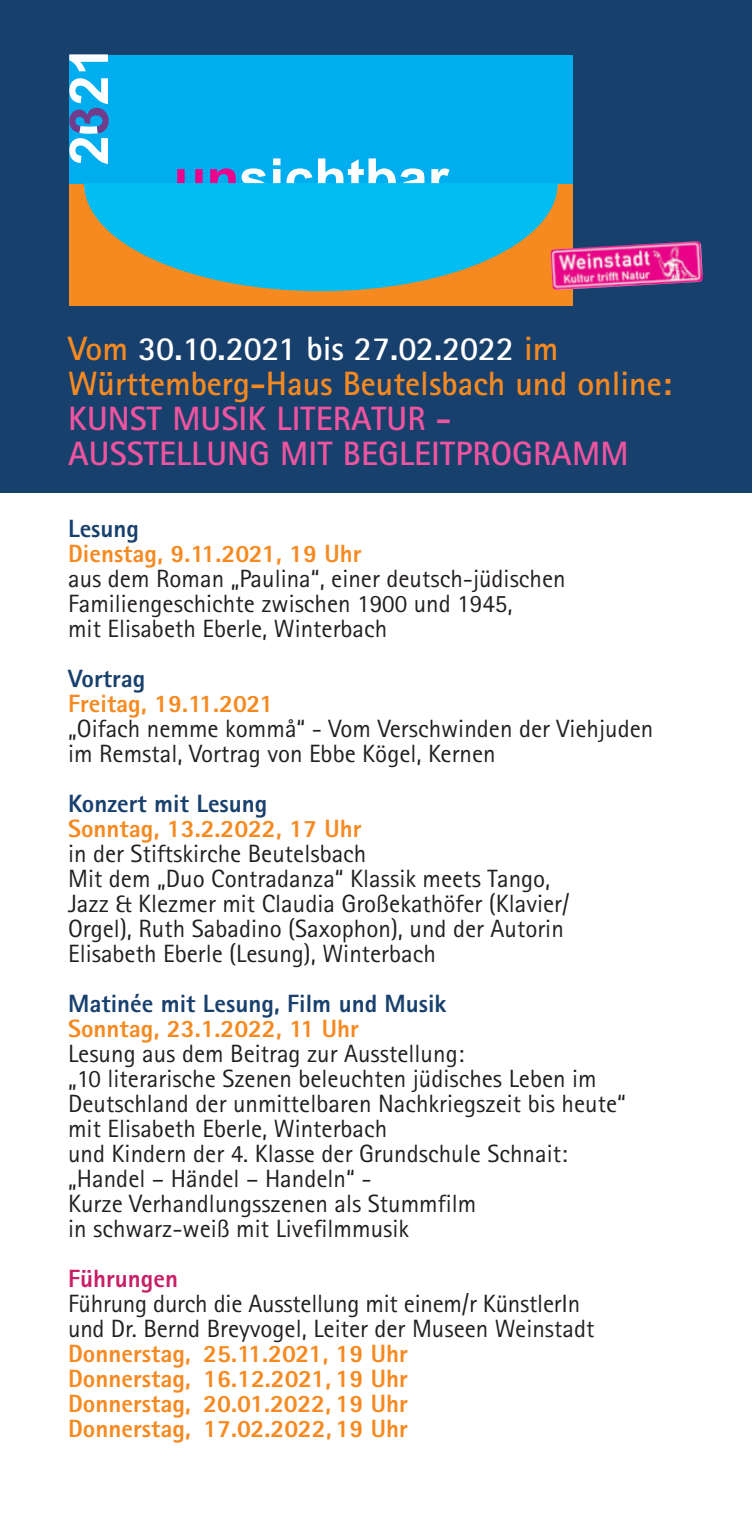
<style>
.page{position:relative;width:752px;height:1531px;background:#fff}
.page>*{position:absolute;margin:0;border:0;box-sizing:border-box;transform-origin:0 0}
.t1{font:700 53.75px "Arial";color:#fff}
.t2{font:700 33.75px "Rotis Sans Serif";letter-spacing:.005em;color:#ee549f}
.t3{font:700 33.75px "Rotis Sans Serif";color:#f6891f}
.t4{font:700 33.75px "Rotis Sans Serif";color:#fff}
.t5{font:25px/25px "Rotis Sans Serif";color:#231f20}
.t6{font:800 25px "Rotis Sans Serif";color:#f6891f}
.t7{font:800 25px "Rotis Sans Serif";color:#18406d}
.t8{font:800 25px "Rotis Sans Serif";color:#c71e66}
.s1{color:#713c8c}
.s2{color:#ed028c}
.s3{color:#f6891f}
</style>
<div class="page">
<div style="left:0;top:0;width:751px;height:493px;background:#18406d"></div>
<div style="left:69px;top:181px;width:503px;height:124px;background:#f6891f"></div>
<div style="left:69px;top:55px;width:503px;height:128px;background:#00aeef"></div>
<svg style="left:79px;top:126px;width:19px;height:8px"></svg>
<svg style="left:84px;top:183px;width:473px;height:108px;fill:#01bdf2"></svg>
<img style="left:550px;top:241px;width:152px;height:49px">
<p class="t1" style="left:51px;top:165px;width:121px;rotate:-90deg">2<span class="s1">3</span>21</p>
<p class="t1" style="left:174px;top:140px;width:276px"><span class="s2">un</span>sichtbar</p>
<p class="t4" style="left:68px;top:327px;width:491px"><span class="s3">Vom</span> 30.10.2021 bis 27.02.2022 <span class="s3">im</span></p>
<p class="t3" style="left:68px;top:362px;width:605px">Württemberg-Haus Beutelsbach und online:</p>
<p class="t2" style="left:68px;top:397px;width:384px">KUNST MUSIK LITERATUR -</p>
<p class="t2" style="left:68px;top:432px;width:561px">AUSSTELLUNG MIT BEGLEITPROGRAMM</p>
<p class="t7" style="left:68px;top:513px;width:72px">Lesung</p>
<p class="t6" style="left:68px;top:538px;width:295px">Dienstag, 9.11.2021, 19 Uhr</p>
<p class="t5" style="left:68px;top:566px;width:499px">aus dem Roman „Paulina“, einer deutsch-jüdischen</p>
<p class="t5" style="left:68px;top:591px;width:445px">Familiengeschichte zwischen 1900 und 1945,</p>
<p class="t5" style="left:68px;top:616px;width:320px">mit Elisabeth Eberle, Winterbach</p>
<p class="t7" style="left:68px;top:663px;width:79px">Vortrag</p>
<p class="t6" style="left:68px;top:688px;width:207px">Freitag, 19.11.2021</p>
<p class="t5" style="left:68px;top:716px;width:586px">„Oifach nemme kommå“ - Vom Verschwinden der Viehjuden</p>
<p class="t5" style="left:68px;top:741px;width:429px">im Remstal, Vortrag von Ebbe Kögel, Kernen</p>
<p class="t7" style="left:68px;top:788px;width:201px">Konzert mit Lesung</p>
<p class="t6" style="left:68px;top:813px;width:295px">Sonntag, 13.2.2022, 17 Uhr</p>
<p class="t5" style="left:68px;top:841px;width:300px">in der Stiftskirche Beutelsbach</p>
<p class="t5" style="left:68px;top:866px;width:483px">Mit dem „Duo Contradanza“ Klassik meets Tango,</p>
<p class="t5" style="left:68px;top:891px;width:502px">Jazz &amp; Klezmer mit Claudia Großekathöfer (Klavier/</p>
<p class="t5" style="left:68px;top:916px;width:497px">Orgel), Ruth Sabadino (Saxophon), und der Autorin</p>
<p class="t5" style="left:68px;top:941px;width:369px">Elisabeth Eberle (Lesung), Winterbach</p>
<p class="t7" style="left:68px;top:988px;width:380px">Matinée mit Lesung, Film und Musik</p>
<p class="t6" style="left:68px;top:1013px;width:292px">Sonntag, 23.1.2022, 11 Uhr</p>
<p class="t5" style="left:68px;top:1041px;width:397px">Lesung aus dem Beitrag zur Ausstellung:</p>
<p class="t5" style="left:68px;top:1066px;width:559px">„10 literarische Szenen beleuchten jüdisches Leben im<br>Deutschland der unmittelbaren Nachkriegszeit bis heute“</p>
<p class="t5" style="left:68px;top:1116px;width:320px">mit Elisabeth Eberle, Winterbach</p>
<p class="t5" style="left:68px;top:1141px;width:500px">und Kindern der 4. Klasse der Grundschule Schnait:</p>
<p class="t5" style="left:68px;top:1166px;width:305px">„Handel – Händel – Handeln“ -</p>
<p class="t5" style="left:68px;top:1191px;width:409px">Kurze Verhandlungsszenen als Stummfilm</p>
<p class="t5" style="left:68px;top:1216px;width:342px">in schwarz-weiß mit Livefilmmusik</p>
<p class="t8" style="left:68px;top:1263px;width:111px">Führungen</p>
<p class="t5" style="left:68px;top:1291px;width:513px">Führung durch die Ausstellung mit einem/r KünstlerIn</p>
<p class="t5" style="left:68px;top:1316px;width:527px">und Dr. Bernd Breyvogel, Leiter der Museen Weinstadt</p>
<p class="t6" style="left:68px;top:1338px;width:341px">Donnerstag, 25.11.2021, 19 Uhr</p>
<p class="t6" style="left:68px;top:1363px;width:341px">Donnerstag, 16.12.2021, 19 Uhr</p>
<p class="t6" style="left:68px;top:1388px;width:341px">Donnerstag, 20.01.2022, 19 Uhr</p>
<p class="t6" style="left:68px;top:1413px;width:341px">Donnerstag, 17.02.2022,19 Uhr</p>
</div>
